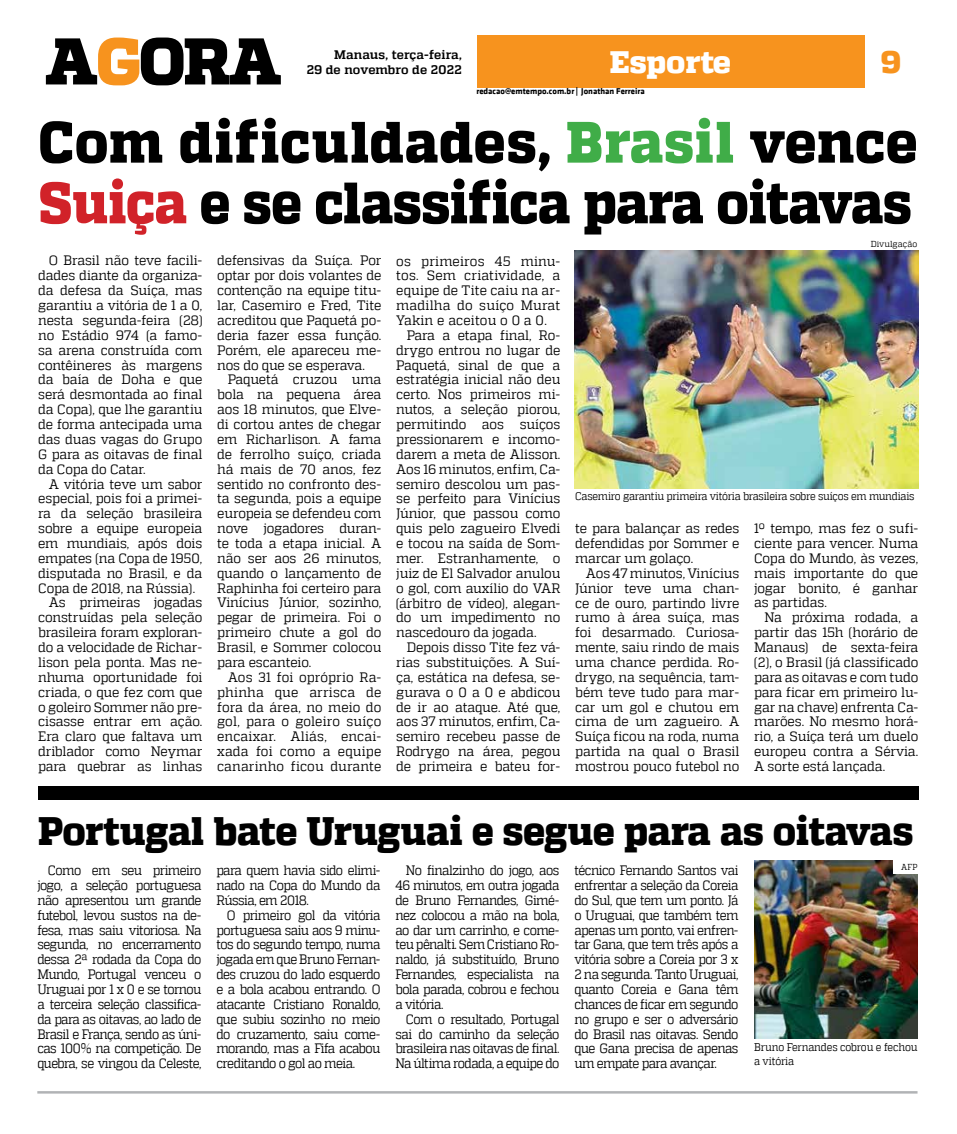
<style>
.page{position:relative;width:957px;height:1134px;background:#fff}
.page>*{position:absolute;margin:0;border:0;box-sizing:border-box;transform-origin:0 0}
.t1{font:800 58.25px/60.8px "MW Quadon";color:#000;scale:.93 1}
.t2{font:800 39.62px "MW Quadon";letter-spacing:-.015em;color:#000;scale:.95 1}
.t3{font:800 31px "MW Quadon";color:#fff}
.t4{font:800 31px "MW Quadon";color:#f7931e}
.t5{font:13.62px/14.9px "MW Quadon";letter-spacing:-.01em;color:#000;text-align:justify;scale:.95 1}
.t6{font:13.62px/14.9px "MW Quadon";letter-spacing:-.01em;color:#000;text-align:justify;scale:.9 1}
.t7{font:13.62px "MW Quadon";letter-spacing:.015em;color:#000;scale:.95 1}
.t8{font:13.62px "MW Quadon";letter-spacing:.01em;color:#000;scale:.95 1}
.t9{font:13.62px "MW Quadon";letter-spacing:.02em;color:#000;scale:.95 1}
.t10{font:700 12.38px/14.9px "MW Quadon";letter-spacing:.005em;color:#000;text-align:right}
.t11{font:11.12px/13.4px "MW Quadon";letter-spacing:-.02em;color:#000;scale:.9 1}
.t12{font:700 8.62px "MW Klavika Bd";color:#000}
.t13{font:8.62px "MW Quadon";letter-spacing:.005em;color:#000;scale:.95 1}
.t14{font:8.62px "MW Quadon";letter-spacing:.005em;color:#000;scale:.9 1}
.s1{color:#40ad48}
.s2{color:#d12229}
</style>
<div class="page">
<div style="left:477px;top:35px;width:387px;height:53px;background:#f7931e"></div>
<svg style="left:46px;top:38px;width:235px;height:47px"></svg>
<hr style="left:37px;top:1091px;width:880px;height:2px;background:#b1b3b5">
<img style="left:574px;top:251px;width:344px;height:237px">
<div style="left:38px;top:786px;width:880px;height:13px;background:#000"></div>
<img style="left:754px;top:860px;width:163px;height:178px">
<div style="left:893px;top:860px;width:24px;height:14px;background:#fff"></div>
<p class="t10" style="left:307px;top:47px;width:156px">Manaus, terça-feira,<br>29 de novembro de 2022</p>
<h3 class="t3" style="left:610px;top:44px;width:123px">Esporte</h3>
<h3 class="t4" style="left:881px;top:44px;width:21px">9</h3>
<p class="t12" style="left:476px;top:85px;width:170px">redacao@emtempo.com.br | Jonathan Ferreira</p>
<h1 class="t1" style="left:39px;top:113px;width:946px">Com dificuldades, <span class="s1">Brasil</span> vence<br><span class="s2">Suiça</span> e se classifica para oitavas</h1>
<p class="t13" style="left:870px;top:239px;width:50px">Divulgação</p>
<p class="t5" style="left:38px;top:253px;width:174px;text-indent:11px">O Brasil não teve facili&shy;dades diante da organiza&shy;da defesa da Suíça, mas garantiu a vitória de 1 a 0, nesta segunda-feira (28) no Estádio 974 (a famo&shy;sa arena construída com contêineres às margens da baía de Doha e que será desmontada ao final da Copa), que lhe garantiu de forma antecipada uma das duas vagas do Grupo G para as oitavas de final da Copa do Catar.</p>
<p class="t5" style="left:49px;top:476px;width:163px">A vitória teve um sabor</p>
<p class="t5" style="left:38px;top:491px;width:174px">especial, pois foi a primei-</p>
<p class="t5" style="left:38px;top:506px;width:174px">ra da seleção brasileira</p>
<p class="t5" style="left:38px;top:521px;width:174px">sobre a equipe europeia</p>
<p class="t5" style="left:38px;top:536px;width:174px">em mundiais, após dois</p>
<p class="t5" style="left:38px;top:551px;width:174px">empates (na Copa de 1950,</p>
<p class="t5" style="left:38px;top:565px;width:174px">disputada no Brasil, e da</p>
<p class="t5" style="left:38px;top:580px;width:167px">Copa de 2018, na Rússia).</p>
<p class="t5" style="left:49px;top:595px;width:163px">As primeiras jogadas</p>
<p class="t5" style="left:38px;top:610px;width:174px">construídas pela seleção</p>
<p class="t5" style="left:38px;top:625px;width:174px">brasileira foram exploran-</p>
<p class="t5" style="left:38px;top:640px;width:174px">do a velocidade de Richar-</p>
<p class="t5" style="left:38px;top:655px;width:174px">lison pela ponta. Mas ne-</p>
<p class="t5" style="left:38px;top:669px;width:174px">nhuma oportunidade foi</p>
<p class="t5" style="left:38px;top:684px;width:174px">criada, o que fez com que</p>
<p class="t5" style="left:38px;top:699px;width:174px">o goleiro Sommer não pre-</p>
<p class="t5" style="left:38px;top:714px;width:174px">cisasse entrar em ação.</p>
<p class="t5" style="left:38px;top:729px;width:174px">Era claro que faltava um</p>
<p class="t5" style="left:38px;top:744px;width:174px">driblador como Neymar</p>
<p class="t5" style="left:38px;top:759px;width:174px">para quebrar as linhas</p>
<p class="t5" style="left:217px;top:253px;width:174px">defensivas da Suíça. Por optar por dois volantes de contenção na equipe titu&shy;lar, Casemiro e Fred, Tite acreditou que Paquetá po&shy;deria fazer essa função.<br>Porém, ele apareceu me&shy;nos do que se esperava.</p>
<p class="t5" style="left:217px;top:372px;width:174px;text-indent:11px">Paquetá cruzou uma bola na pequena área aos 18 minutos, que Elve&shy;di cortou antes de chegar em Richarlison. A fama de ferrolho suíço, criada há mais de 70 anos, fez sentido no confronto des&shy;ta segunda, pois a equipe europeia se defendeu com nove jogadores duran&shy;te toda a etapa inicial. A não ser aos 26 minutos, quando o lançamento de Raphinha foi certeiro para Vinícius Júnior, sozinho, pegar de primeira. Foi o primeiro chute a gol do Brasil, e Sommer colocou para escanteio.</p>
<p class="t5" style="left:217px;top:669px;width:174px;text-indent:11px">Aos 31 foi opróprio Ra&shy;phinha que arrisca de fora da área, no meio do gol, para o goleiro suíço encaixar. Aliás, encai&shy;xada foi como a equipe canarinho ficou durante</p>
<p class="t9" style="left:396px;top:253px;width:174px">os primeiros 45 minu-</p>
<p class="t7" style="left:396px;top:268px;width:174px">tos. Sem criatividade, a</p>
<p class="t7" style="left:396px;top:283px;width:174px">equipe de Tite caiu na ar-</p>
<p class="t8" style="left:396px;top:298px;width:174px">madilha do suíço Murat</p>
<p class="t7" style="left:396px;top:312px;width:160px">Yakin e aceitou o 0 a 0.</p>
<p class="t5" style="left:407px;top:328px;width:163px">Para a etapa final, Ro-</p>
<p class="t5" style="left:396px;top:342px;width:174px">drygo entrou no lugar de</p>
<p class="t5" style="left:396px;top:357px;width:174px">Paquetá, sinal de que a</p>
<p class="t5" style="left:396px;top:372px;width:174px">estratégia inicial não deu</p>
<p class="t5" style="left:396px;top:387px;width:174px">certo. Nos primeiros mi-</p>
<p class="t5" style="left:396px;top:402px;width:174px">nutos, a seleção piorou,</p>
<p class="t5" style="left:396px;top:417px;width:174px">permitindo aos suíços</p>
<p class="t5" style="left:396px;top:432px;width:174px">pressionarem e incomo-</p>
<p class="t5" style="left:396px;top:447px;width:174px">darem a meta de Alisson.</p>
<p class="t5" style="left:396px;top:461px;width:174px">Aos 16 minutos, enfim, Ca-</p>
<p class="t5" style="left:396px;top:476px;width:174px">semiro descolou um pas-</p>
<p class="t5" style="left:396px;top:491px;width:174px">se perfeito para Vinícius</p>
<p class="t5" style="left:396px;top:506px;width:174px">Júnior, que passou como</p>
<p class="t5" style="left:396px;top:521px;width:174px">quis pelo zagueiro Elvedi</p>
<p class="t5" style="left:396px;top:536px;width:174px">e tocou na saída de Som-</p>
<p class="t5" style="left:396px;top:551px;width:174px">mer. Estranhamente, o</p>
<p class="t5" style="left:396px;top:565px;width:174px">juiz de El Salvador anulou</p>
<p class="t5" style="left:396px;top:580px;width:174px">o gol, com auxílio do VAR</p>
<p class="t5" style="left:396px;top:595px;width:174px">(árbitro de vídeo), alegan-</p>
<p class="t5" style="left:396px;top:610px;width:174px">do um impedimento no</p>
<p class="t5" style="left:396px;top:625px;width:149px">nascedouro da jogada.</p>
<p class="t5" style="left:407px;top:640px;width:163px">Depois disso Tite fez vá-</p>
<p class="t5" style="left:396px;top:655px;width:174px">rias substituições. A Suí-</p>
<p class="t5" style="left:396px;top:670px;width:174px">ça, estática na defesa, se-</p>
<p class="t5" style="left:396px;top:684px;width:174px">gurava o 0 a 0 e abdicou</p>
<p class="t5" style="left:396px;top:699px;width:174px">de ir ao ataque. Até que,</p>
<p class="t5" style="left:396px;top:714px;width:174px">aos 37 minutos, enfim, Ca-</p>
<p class="t5" style="left:396px;top:729px;width:174px">semiro recebeu passe de</p>
<p class="t5" style="left:396px;top:744px;width:174px">Rodrygo na área, pegou</p>
<p class="t5" style="left:396px;top:759px;width:174px">de primeira e bateu for-</p>
<p class="t11" style="left:575px;top:490px;width:379px">Casemiro garantiu primeira vitória brasileira sobre suíços em mundiais</p>
<p class="t5" style="left:575px;top:521px;width:174px">te para balançar as redes defendidas por Sommer e marcar um golaço.</p>
<p class="t5" style="left:575px;top:565px;width:174px;text-indent:11px">Aos 47 minutos, Vinícius Júnior teve uma chan&shy;ce de ouro, partindo livre rumo à área suíça, mas foi desarmado. Curiosa&shy;mente, saiu rindo de mais uma chance perdida. Ro&shy;drygo, na sequência, tam&shy;bém teve tudo para mar&shy;car um gol e chutou em cima de um zagueiro. A Suíça ficou na roda, numa partida na qual o Brasil mostrou pouco futebol no</p>
<p class="t5" style="left:754px;top:521px;width:174px">1º tempo, mas fez o sufi&shy;ciente para vencer. Numa Copa do Mundo, às vezes, mais importante do que jogar bonito, é ganhar as partidas.</p>
<p class="t5" style="left:754px;top:610px;width:174px;text-indent:11px">Na próxima rodada, a partir das 15h (horário de Manaus) de sexta-feira (2), o Brasil (já classificado para as oitavas e com tudo para ficar em primeiro lu&shy;gar na chave) enfrenta Ca&shy;marões. No mesmo horá&shy;rio, a Suíça terá um duelo europeu contra a Sérvia.<br>A sorte está lançada.</p>
<h2 class="t2" style="left:38px;top:808px;width:923px">Portugal bate Uruguai e segue para as oitavas</h2>
<p class="t6" style="left:37px;top:863px;width:184px;text-indent:11px">Como em seu primeiro jogo, a seleção portuguesa não apresentou um grande futebol, levou sustos na de&shy;fesa, mas saiu vitoriosa. Na segunda, no encerramento dessa 2ª rodada da Copa do Mundo, Portugal venceu o Uruguai por 1 x 0 e se tornou a terceira seleção classifica&shy;da para as oitavas, ao lado de Brasil e França, sendo as úni&shy;cas 100% na competição. De quebra, se vingou da Celeste,</p>
<p class="t6" style="left:216px;top:863px;width:184px">para quem havia sido elimi&shy;nado na Copa do Mundo da Rússia, em 2018.</p>
<p class="t14" style="left:901px;top:862px;width:20px">AFP</p>
<p class="t6" style="left:574px;top:863px;width:184px">técnico Fernando Santos vai enfrentar a seleção da Coreia do Sul, que tem um ponto. Já o Uruguai, que também tem apenas um ponto, vai enfren&shy;tar Gana, que tem três após a vitória sobre a Coreia por 3 x 2 na segunda. Tanto Uruguai, quanto Coreia e Gana têm chances de ficar em segundo no grupo e ser o adversário do Brasil nas oitavas. Sendo que Gana precisa de apenas um empate para avançar.</p>
<p class="t6" style="left:395px;top:863px;width:184px;text-indent:11px">No finalzinho do jogo, aos 46 minutos, em outra jogada de Bruno Fernandes, Gimé&shy;nez colocou a mão na bola, ao dar um carrinho, e come&shy;teu pênalti. Sem Cristiano Ro&shy;naldo, já substituído, Bruno Fernandes, especialista na bola parada, cobrou e fechou a vitória.</p>
<p class="t6" style="left:395px;top:1011px;width:184px;text-indent:11px">Com o resultado, Portugal sai do caminho da seleção brasileira nas oitavas de final.<br>Na última rodada, a equipe do</p>
<p class="t6" style="left:216px;top:907px;width:184px;text-indent:11px">O primeiro gol da vitória portuguesa saiu aos 9 minu&shy;tos do segundo tempo, numa jogada em que Bruno Fernan&shy;des cruzou do lado esquerdo e a bola acabou entrando. O atacante Cristiano Ronaldo, que subiu sozinho no meio do cruzamento, saiu come&shy;morando, mas a Fifa acabou creditando o gol ao meia.</p>
<p class="t11" style="left:754px;top:1040px;width:183px">Bruno Fernandes cobrou e fechou a vitória</p>
</div>
